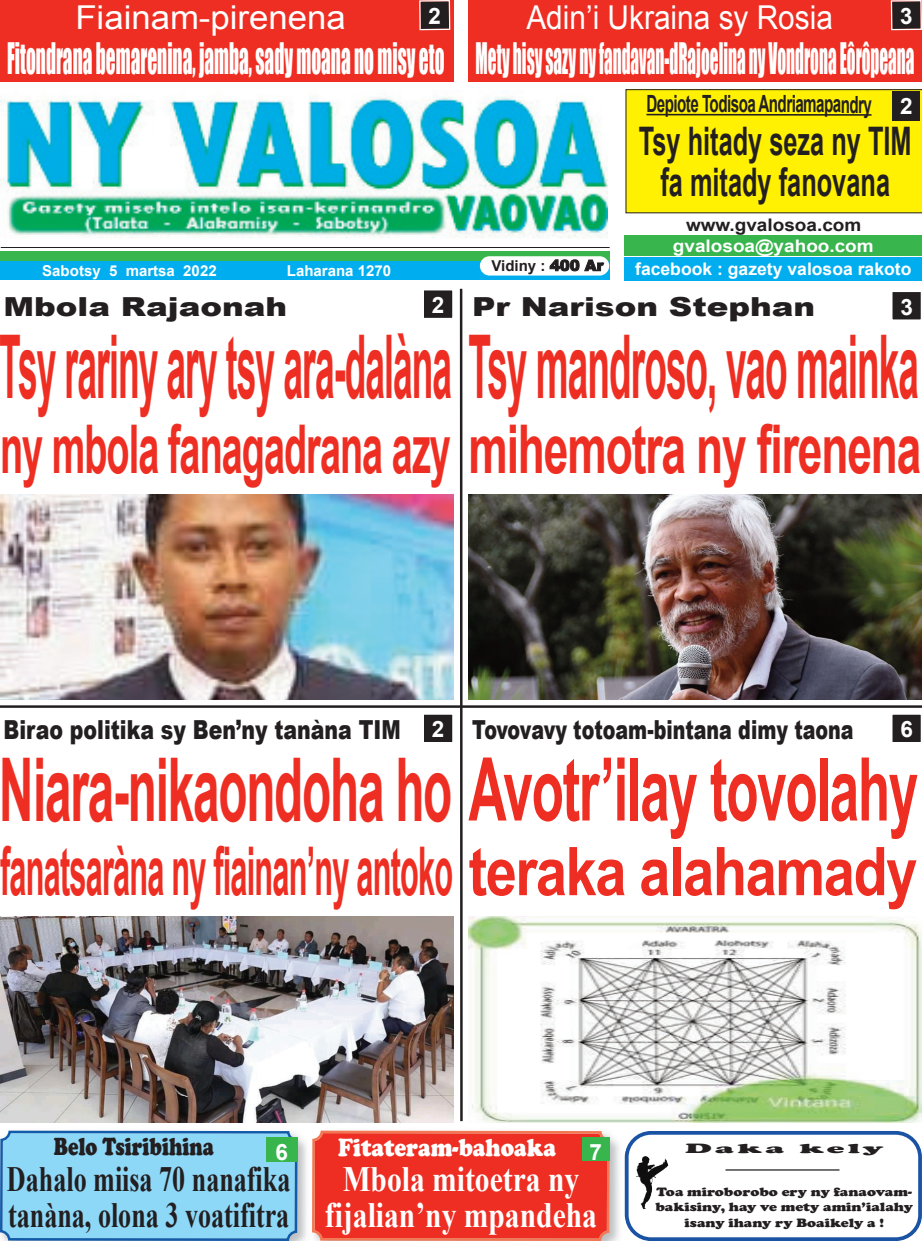
<style>
.page{position:relative;width:922px;height:1241px;background:#fff}
.page>*{position:absolute;margin:0;border:0;box-sizing:border-box;transform-origin:0 0}
.t1{font:700 88px "Arial";letter-spacing:-.025em;color:#ee2e22;scale:.4 1}
.t2{font:700 88px "Arial";letter-spacing:-.025em;color:#ee2e22;scale:.54 1}
.t3{font:700 67.25px "Arial";letter-spacing:-.025em;color:#ee2e22;scale:.46 1}
.t4{font:700 67.25px "Arial";letter-spacing:-.025em;color:#ee2e22;scale:.56 1}
.t5{font:39.88px "Impact";color:#fff;scale:.43 1}
.t6{font:39.88px "Impact";color:#fff;scale:.48 1}
.t7{font:700 39.38px/41.6px "Arial";color:#231f20;text-align:center;scale:.64 1}
.t8{font:700 35.5px/35.5px "Times New Roman";color:#231f20;scale:.73 1}
.t9{font:700 35.5px/35.5px "Times New Roman";color:#fff;text-align:center;scale:.83 1}
.t10{font:32.88px "Arial";color:#fff;scale:.91 1}
.t11{font:32.88px "Arial";color:#fff;scale:1.06 1}
.t12{font:900 26.25px "Arial";color:#231f20;scale:.73 1}
.t13{font:900 26.25px "Arial";color:#231f20;scale:.78 1}
.t14{font:900 26.25px "Arial";color:#231f20;scale:1.24 1}
.t15{font:900 25.5px "Cooper";color:#fff;scale:.88 1}
.t16{font:900 25.5px "Cooper";color:#231f20;scale:.77 1}
.t17{font:700 23.75px "Arial";letter-spacing:-.035em;color:#231f20;scale:.64 1}
.t18{font:700 22.5px "Arial";color:#fff}
.t19{font:700 17.25px "Arial";color:#fff}
.t20{font:700 17.25px "Arial";color:#fff;scale:1.1 1}
.t21{font:700 17.25px "Arial";color:#231f20;scale:1.1 1}
.t22{font:700 15px "Arial";color:#fff}
.t23{font:700 15px "Arial";color:#231f20}
.t24{font:900 13.62px "Cooper";letter-spacing:.1em;color:#231f20;scale:2.45 1}
.t25{font:900 12.5px/15.5px "Cooper";color:#231f20;text-align:center;scale:1.2 1}
.s1{font-weight:900}
</style>
<div class="page">
<div style="left:625px;top:89px;width:296px;height:124px;background:#fff101"></div>
<hr style="left:646px;top:114px;width:225px;height:1px;background:#231f20">
<div style="left:892px;top:92px;width:27px;height:29px;background:#231f20"></div>
<div style="left:0;top:251px;width:609px;height:18px;background:#38b54c"></div>
<img style="left:0;top:96px;width:607px;height:142px">
<div style="left:0;top:262px;width:609px;height:18px;background:#00aeef"></div>
<hr style="left:1px;top:247px;width:608px;height:1px;background:#231f20">
<div style="left:624px;top:235px;width:297px;height:21px;background:#38b54c"></div>
<div style="left:624px;top:258px;width:297px;height:23px;background:#00aeef"></div>
<div style="left:480px;top:256px;width:129px;height:19px;background:#fff;border-radius:10px"></div>
<div style="left:468px;top:0;width:453px;height:82px;background:#ee2e22"></div>
<div style="left:891px;top:1px;width:29px;height:28px;background:#231f20"></div>
<div style="left:890px;top:0;width:31px;height:30px;border:1px solid #fff"></div>
<div style="left:0;top:0;width:453px;height:82px;background:#ee2e22"></div>
<div style="left:420px;top:1px;width:29px;height:28px;background:#231f20"></div>
<div style="left:419px;top:0;width:31px;height:30px;border:1px solid #fff"></div>
<svg style="left:625px;top:1131px;width:296px;height:109px"></svg>
<img style="left:635px;top:1154px;width:33px;height:55px">
<img style="left:297px;top:1135px;width:323px;height:105px">
<img style="left:624px;top:1154px;width:1px;height:63px">
<svg style="left:313px;top:1130px;width:296px;height:110px;background:#ee3528"></svg>
<div style="left:581px;top:1136px;width:28px;height:24px;background:#38b54c"></div>
<img style="left:306px;top:1135px;width:7px;height:105px">
<img style="left:312px;top:1138px;width:1px;height:94px">
<svg style="left:0;top:1130px;width:297px;height:110px;background:#88d1f2"></svg>
<div style="left:266px;top:1136px;width:31px;height:25px;background:#38b54c"></div>
<hr style="left:725px;top:1169px;width:114px;height:1px;background:#231f20">
<hr style="left:460px;top:289px;width:2px;height:831px;background:#231f20">
<div style="left:424px;top:290px;width:28px;height:28px;background:#231f20"></div>
<div style="left:422px;top:289px;width:31px;height:30px;border:1px solid #fff"></div>
<img style="left:0;top:494px;width:453px;height:205px">
<div style="left:892px;top:292px;width:28px;height:27px;background:#231f20"></div>
<div style="left:891px;top:291px;width:30px;height:30px;border:1px solid #fff"></div>
<img style="left:468px;top:494px;width:453px;height:205px">
<div style="left:892px;top:714px;width:28px;height:28px;background:#231f20"></div>
<div style="left:891px;top:713px;width:30px;height:30px;border:1px solid #fff"></div>
<img style="left:468px;top:916px;width:453px;height:206px">
<div style="left:424px;top:714px;width:28px;height:28px;background:#231f20"></div>
<div style="left:422px;top:713px;width:31px;height:30px;border:1px solid #fff"></div>
<img style="left:0;top:916px;width:453px;height:206px">
<hr style="left:0;top:705px;width:921px;height:2px;background:#231f20">
<h3 class="t11" style="left:75px;top:5px;width:256px">Fiainam-pirenena</h3>
<h3 class="t10" style="left:526px;top:5px;width:338px">Adin’i Ukraina sy Rosia</h3>
<h3 class="t6" style="left:7px;top:39px;width:912px">Fitondrana bemarenina, jamba, sady moana no misy eto</h3>
<h3 class="t5" style="left:475px;top:39px;width:1022px">Mety hisy sazy ny fandavan-dRajoelina ny Vondrona Eôrôpeana</h3>
<h3 class="t17" style="left:646px;top:95px;width:354px">Depiote Todisoa Andriamapandry</h3>
<h3 class="t7" style="left:638px;top:124px;width:427px">Tsy hitady seza ny TIM fa mitady fanovana</h3>
<h3 class="t18" style="left:899px;top:98px;width:14px">2</h3>
<h3 class="t21" style="left:685px;top:218px;width:161px">www.gvalosoa.com</h3>
<h3 class="t20" style="left:672px;top:240px;width:184px">gvalosoa@yahoo.com</h3>
<p class="t22" style="left:42px;top:265px;width:176px">Sabotsy 5 martsa 2022</p>
<p class="t22" style="left:287px;top:265px;width:106px">Laharana 1270</p>
<p class="t23" style="left:491px;top:260px;width:113px">Vidiny : <span class="s1">400 Ar</span></p>
<h3 class="t19" style="left:635px;top:262px;width:278px">facebook : gazety valosoa rakoto</h3>
<h3 class="t18" style="left:432px;top:297px;width:14px">2</h3>
<h3 class="t14" style="left:472px;top:297px;width:278px">Pr Narison Stephan</h3>
<h3 class="t14" style="left:4px;top:297px;width:230px">Mbola Rajaonah</h3>
<h1 class="t1" style="left:0;top:334px;width:2297px">Tsy rariny ary tsy ara-dalàna Tsy mandroso, vao mainka</h1>
<h3 class="t18" style="left:900px;top:298px;width:14px">3</h3>
<h2 class="t4" style="left:0;top:423px;width:1646px">ny mbola fanagadrana azy mihemotra ny firenena</h2>
<h3 class="t13" style="left:4px;top:719px;width:510px">Birao politika sy Ben’ny tanàna TIM</h3>
<h3 class="t12" style="left:472px;top:719px;width:524px">Tovovavy totoam-bintana dimy taona</h3>
<h1 class="t2" style="left:0;top:756px;width:1701px">Niara-nikaondoha ho Avotr’ilay tovolahy</h1>
<h3 class="t18" style="left:432px;top:721px;width:14px">2</h3>
<h3 class="t18" style="left:900px;top:721px;width:14px">6</h3>
<h2 class="t3" style="left:0;top:846px;width:1994px">fanatsaràna ny fiainan’ny antoko teraka alahamady</h2>
<h3 class="t16" style="left:54px;top:1136px;width:209px">Belo Tsiribihina</h3>
<h3 class="t18" style="left:275px;top:1143px;width:14px">6</h3>
<h3 class="t8" style="left:7px;top:1165px;width:390px">Dahalo miisa 70 nanafika tanàna, olona 3 voatifitra</h3>
<h3 class="t15" style="left:338px;top:1138px;width:249px">Fitateram-bahoaka</h3>
<h3 class="t18" style="left:589px;top:1143px;width:14px">7</h3>
<h3 class="t9" style="left:325px;top:1164px;width:329px">Mbola mitoetra ny fijalian’ny mpandeha</h3>
<p class="t24" style="left:684px;top:1143px;width:82px">Daka kely</p>
<p class="t25" style="left:655px;top:1184px;width:216px">Toa miroborobo ery ny fanaovam&shy;bakisiny, hay ve mety amin’ialahy isany ihany ry Boaikely a !</p>
</div>
